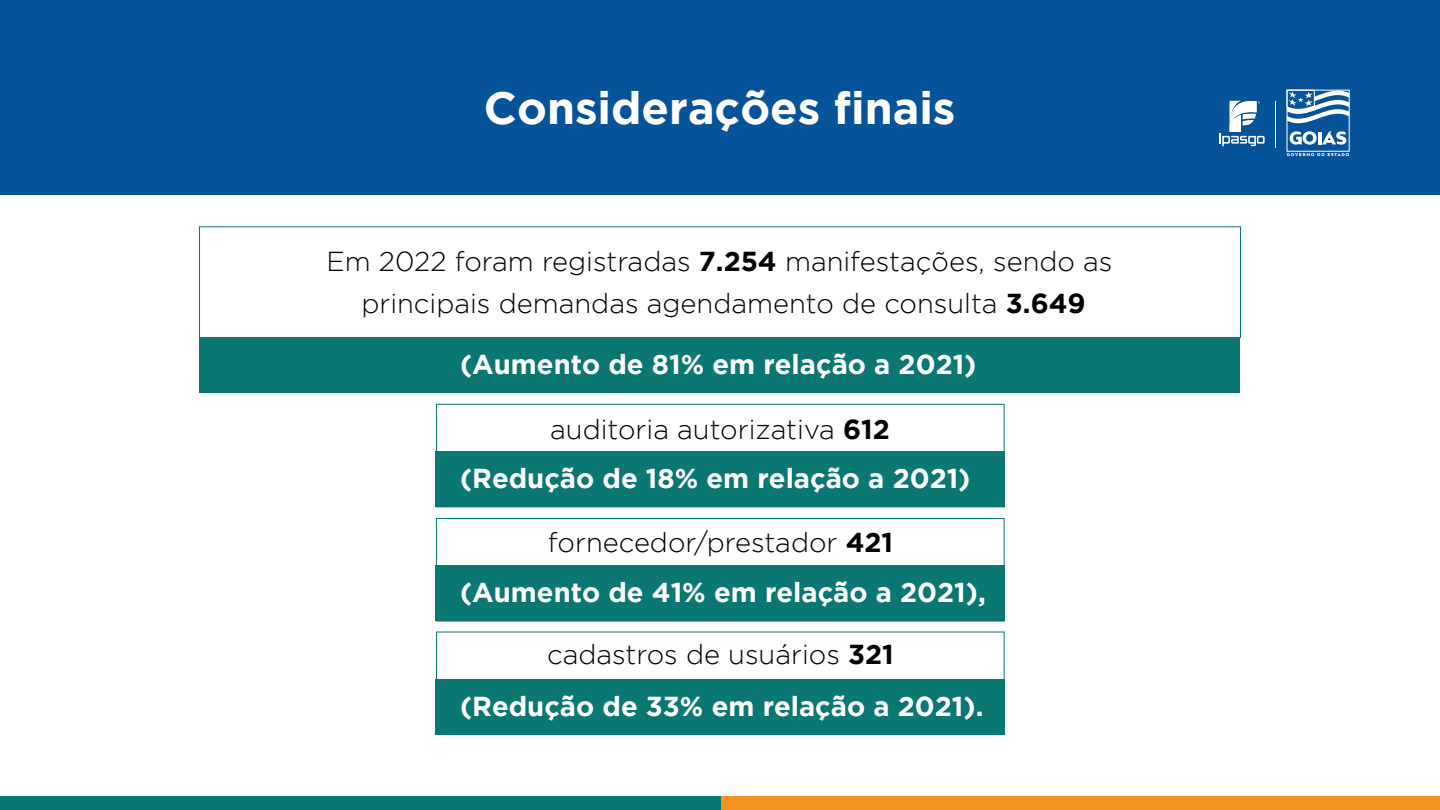
<style>
.page{position:relative;width:1440px;height:810px;background:#fff}
.page>*{position:absolute;margin:0;border:0;box-sizing:border-box;transform-origin:0 0}
.t1{font:700 45px "Gotham";color:#fff}
.t2{font:300 27.38px/41.7px "Gotham";color:#000;text-align:center}
.t3{font:700 27.38px "Gotham";color:#fff}
.s1{font-weight:700}
</style>
<div class="page">
<div style="left:0;top:796px;width:722px;height:14px;background:#0a7773"></div>
<div style="left:722px;top:796px;width:718px;height:14px;background:#f29322"></div>
<div style="left:0;top:0;width:1440px;height:195px;background:#06539a"></div>
<div style="left:435px;top:679px;width:570px;height:55px;background:#0a7773"></div>
<div style="left:435px;top:565px;width:570px;height:55px;background:#0a7773"></div>
<div style="left:200px;top:338px;width:1040px;height:55px;background:#0a7773"></div>
<div style="left:435px;top:451px;width:570px;height:56px;background:#0a7773"></div>
<div style="left:199px;top:226px;width:1042px;height:112px;border:1px solid #0a7773"></div>
<div style="left:436px;top:404px;width:569px;height:103px;border:1px solid #0a7773"></div>
<div style="left:436px;top:518px;width:569px;height:103px;border:1px solid #0a7773"></div>
<div style="left:436px;top:632px;width:569px;height:54px;border:1px solid #0a7773"></div>
<svg style="left:1287px;top:153px;width:62px;height:3px"></svg>
<svg style="left:1286px;top:89px;width:63px;height:56px"></svg>
<hr style="left:1275px;top:102px;width:1px;height:46px;background:#fff">
<svg style="left:1220px;top:101px;width:45px;height:45px"></svg>
<h1 class="t1" style="left:484px;top:82px;width:473px">Considerações finais</h1>
<p class="t2" style="left:326px;top:240px;width:788px">Em 2022 foram registradas <span class="s1">7.254</span> manifestações, sendo as principais demandas agendamento de consulta <span class="s1">3.649</span></p>
<p class="t3" style="left:460px;top:349px;width:518px">(Aumento de 81% em relação a 2021)</p>
<p class="t2" style="left:550px;top:408px;width:341px">auditoria autorizativa <span class="s1">612</span></p>
<p class="t3" style="left:460px;top:463px;width:512px">(Redução de 18% em relação a 2021)</p>
<p class="t2" style="left:548px;top:521px;width:347px">fornecedor/prestador <span class="s1">421</span></p>
<p class="t3" style="left:460px;top:576px;width:527px">(Aumento de 41% em relação a 2021),</p>
<p class="t2" style="left:547px;top:633px;width:348px">cadastros de usuários <span class="s1">321</span></p>
<p class="t3" style="left:460px;top:690px;width:525px">(Redução de 33% em relação a 2021).</p>
</div>
